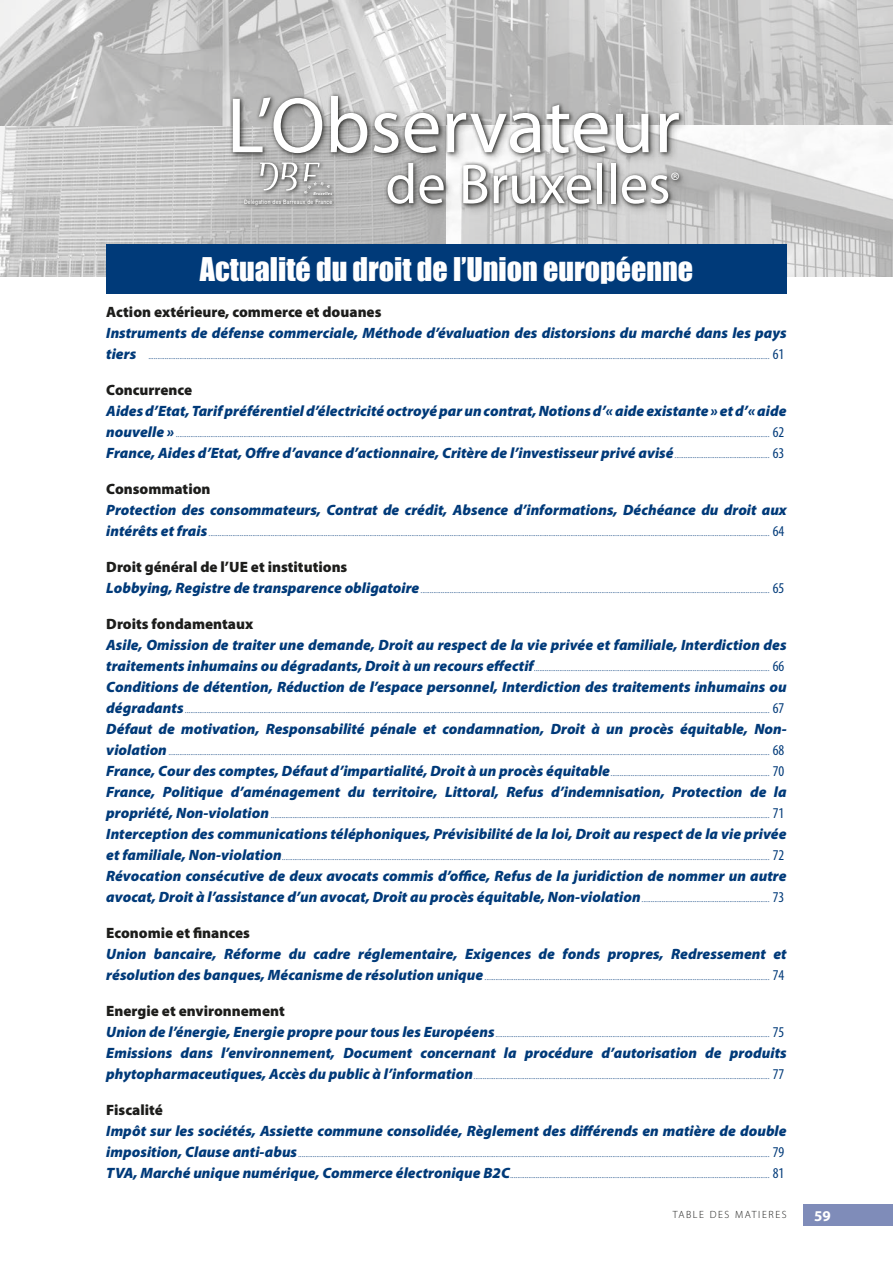
<style>
.page{position:relative;width:893px;height:1263px;background:#fff}
.page>*{position:absolute;margin:0;border:0;box-sizing:border-box;transform-origin:0 0}
.t1{font:79.2px "Myriad Pro";color:#fff}
.t2{font:56.55px "Myriad Pro";color:#fff}
.t3{font:30px "Impact";color:#fff}
.t4{font:22.65px "Myriad Pro";color:#fff}
.t5{font:italic 900 15px/21px "Myriad Pro";color:#003a79}
.t6{font:900 15px "Myriad Pro";color:#1d1d1b}
.t7{font:700 15px "Myriad Pro";color:#fff}
.t8{font:300 10.5px/21px "Myriad Pro";color:#003a79}
.t9{font:300 10.5px "Myriad Pro";letter-spacing:.15em;color:#1d1d1b}
.t10{font:500 6.15px "Helvetica Neue LT Std";letter-spacing:.05em;color:#fff;scale:.8 1}
.t11{font:italic 700 4.35px "Myriad Pro";letter-spacing:.05em;color:#fff}
.s1{font-weight:900;font-style:italic;font-size:15px}
.s2{font-weight:400;font-stretch:condensed;font-size:15px}
.s3{font-weight:300;font-style:normal;font-size:10.5px}
.s4{font-weight:400;font-style:normal;font-stretch:condensed}
</style>
<div class="page">
<img style="left:0;top:0;width:893px;height:276px">
<div style="left:229px;top:92px;width:462px;height:124px;background:#1d1d1b;opacity:.3"></div>
<img style="left:281px;top:162px;width:16px;height:29px">
<div style="left:106px;top:244px;width:681px;height:50px;background:#003a79"></div>
<div style="left:804px;top:1205px;width:89px;height:21px;background:#7f8cb9"></div>
<h1 class="t1" style="left:227px;top:82px;width:455px">L’Observateur</h1>
<h2 class="t2" style="left:385px;top:153px;width:287px">de Bruxelles</h2>
<h3 class="t4" style="left:671px;top:168px;width:11px">®</h3>
<p class="t11" style="left:313px;top:191px;width:20px">Bruxelles</p>
<p class="t10" style="left:244px;top:198px;width:112px">Délégation des Barreaux de France</p>
<h3 class="t3" style="left:200px;top:251px;width:495px">Actualité du droit de l’Union européenne</h3>
<h3 class="t6" style="left:106px;top:304px;width:277px">Action extérieure, commerce et douanes</h3>
<h3 class="t5" style="left:106px;top:323px;width:682px">Instruments de défense commerciale, Méthode d’évaluation des distorsions du marché dans les pays</h3>
<p class="t8" style="left:106px;top:346px;width:680px"><span class="s1">tiers</span> .................................................................................................................................................................................................................................................................................................................................................... <span class="s2">61</span></p>
<h3 class="t6" style="left:106px;top:382px;width:87px">Concurrence</h3>
<h3 class="t5" style="left:106px;top:401px;width:682px">Aides d’Etat, Tarif préférentiel d’électricité octroyé par un contrat, Notions d’«aide existante » et d’«aide</h3>
<p class="t8" style="left:106px;top:423px;width:679px"><span class="s1">nouvelle »</span>..................................................................................................................................................................................................................................................................................................................................... <span class="s2">62</span></p>
<h3 class="t5" style="left:106px;top:443px;width:679px">France, Aides d’Etat, Offre d’avance d’actionnaire, Critère de l’investisseur privé avisé<span class="s3">....................................................</span> <span class="s4">63</span></h3>
<h3 class="t6" style="left:106px;top:481px;width:106px">Consommation</h3>
<h3 class="t5" style="left:106px;top:500px;width:682px">Protection des consommateurs, Contrat de crédit, Absence d’informations, Déchéance du droit aux</h3>
<p class="t8" style="left:106px;top:522px;width:679px"><span class="s1">intérêts et frais</span>................................................................................................................................................................................................................................................................................................................... <span class="s2">64</span></p>
<h3 class="t6" style="left:106px;top:559px;width:243px">Droit général de l’UE et institutions</h3>
<p class="t8" style="left:106px;top:579px;width:679px"><span class="s1">Lobbying, Registre de transparence obligatoire</span>............................................................................................................................................................................................... <span class="s2">65</span></p>
<h3 class="t6" style="left:106px;top:615px;width:148px">Droits fondamentaux</h3>
<h3 class="t5" style="left:106px;top:635px;width:682px">Asile, Omission de traiter une demande, Droit au respect de la vie privée et familiale, Interdiction des</h3>
<p class="t8" style="left:106px;top:657px;width:679px"><span class="s1">traitements inhumains ou dégradants, Droit à un recours effectif</span>................................................................................................................................. <span class="s2">66</span></p>
<h3 class="t5" style="left:106px;top:677px;width:682px">Conditions de détention, Réduction de l’espace personnel, Interdiction des traitements inhumains ou</h3>
<p class="t8" style="left:106px;top:699px;width:679px"><span class="s1">dégradants</span>................................................................................................................................................................................................................................................................................................................................ <span class="s2">67</span></p>
<h3 class="t5" style="left:106px;top:719px;width:682px">Défaut de motivation, Responsabilité pénale et condamnation, Droit à un procès équitable, Non-</h3>
<p class="t8" style="left:106px;top:741px;width:679px"><span class="s1">violation</span>......................................................................................................................................................................................................................................................................................................................................... <span class="s2">68<br></span><span class="s1">France, Cour des comptes, Défaut d’impartialité, Droit à un procès équitable</span>....................................................................................... <span class="s2">70</span></p>
<h3 class="t5" style="left:106px;top:782px;width:682px">France, Politique d’aménagement du territoire, Littoral, Refus d’indemnisation, Protection de la</h3>
<p class="t8" style="left:106px;top:804px;width:679px"><span class="s1">propriété, Non-violation</span>................................................................................................................................................................................................................................................................................. <span class="s2">71</span></p>
<h3 class="t5" style="left:106px;top:824px;width:682px">Interception des communications téléphoniques, Prévisibilité de la loi, Droit au respect de la vie privée</h3>
<p class="t8" style="left:106px;top:846px;width:679px"><span class="s1">et familiale, Non-violation</span>........................................................................................................................................................................................................................................................................... <span class="s2">72</span></p>
<p class="t5" style="left:106px;top:866px;width:682px">Révocation consécutive de deux avocats commis d’office, Refus de la juridiction de nommer un autre avocat, Droit à l’assistance d’un avocat, Droit au procès équitable, Non-violation<span class="s3">......................................................................</span> <span class="s4">73</span></p>
<h3 class="t6" style="left:106px;top:924px;width:145px">Economie et finances</h3>
<h3 class="t5" style="left:106px;top:944px;width:682px">Union bancaire, Réforme du cadre réglementaire, Exigences de fonds propres, Redressement et</h3>
<p class="t8" style="left:106px;top:966px;width:679px"><span class="s1">résolution des banques, Mécanisme de résolution unique</span>............................................................................................................................................................ <span class="s2">74</span></p>
<h3 class="t6" style="left:106px;top:1002px;width:180px">Energie et environnement</h3>
<p class="t8" style="left:106px;top:1023px;width:679px"><span class="s1">Union de l’énergie, Energie propre pour tous les Européens</span>...................................................................................................................................................... <span class="s2">75</span></p>
<h3 class="t5" style="left:106px;top:1042px;width:682px">Emissions dans l’environnement, Document concernant la procédure d’autorisation de produits</h3>
<p class="t8" style="left:106px;top:1065px;width:679px"><span class="s1">phytopharmaceutiques, Accès du public à l’information</span>.................................................................................................................................................................. <span class="s2">77</span></p>
<h3 class="t6" style="left:106px;top:1101px;width:58px">Fiscalité</h3>
<h3 class="t5" style="left:106px;top:1120px;width:682px">Impôt sur les sociétés, Assiette commune consolidée, Règlement des différends en matière de double</h3>
<p class="t8" style="left:106px;top:1143px;width:679px"><span class="s1">imposition, Clause anti-abus</span>.................................................................................................................................................................................................................................................................. <span class="s2">79<br></span><span class="s1">TVA, Marché unique numérique, Commerce électronique B2C</span>.............................................................................................................................................. <span class="s2">81</span></p>
<p class="t9" style="left:673px;top:1209px;width:115px">TABLE DES MATIERES</p>
<h3 class="t7" style="left:814px;top:1207px;width:18px">59</h3>
</div>
